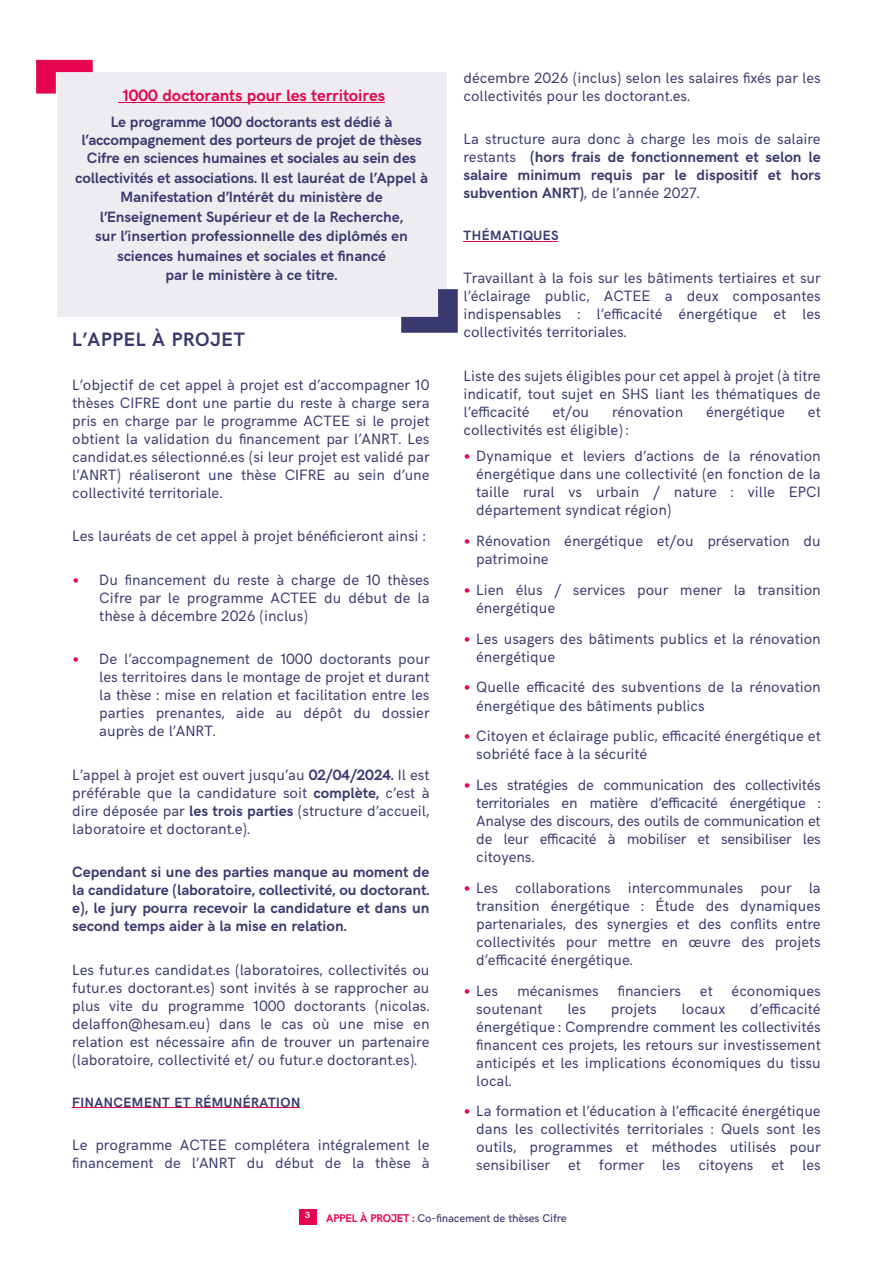
<style>
.page{position:relative;width:893px;height:1263px;background:#fff}
.page>*{position:absolute;margin:0;border:0;box-sizing:border-box;transform-origin:0 0}
.t1{font:700 19.5px "HK Grotesk";letter-spacing:.04em;color:#3a396f}
.t2{font:700 16.5px "HK Grotesk";color:#e5044d}
.t3{font:15px/18px "HK Grotesk";color:#3a396f;text-align:justify}
.t4{font:700 15px/18px "HK Grotesk";color:#3a396f;text-align:justify}
.t5{font:700 13.5px "HK Grotesk";letter-spacing:.04em;color:#3a396f}
.t6{font:500 11.25px "HK Grotesk";letter-spacing:-.01em;color:#3a396f}
.t7{font:700 9px "HK Grotesk";color:#fff}
.s1{font-weight:700;font-size:19.5px;color:#e5044d}
.s2{font-weight:700}
.s3{font-weight:400}
.s4{font-weight:700;color:#e5044d}
</style>
<div class="page">
<div style="left:299px;top:1209px;width:17px;height:16px;background:#e5044d"></div>
<hr style="left:72px;top:1108px;width:228px;height:1px;background:#e5044d">
<hr style="left:463px;top:241px;width:95px;height:1px;background:#e5044d">
<div style="left:57px;top:72px;width:389px;height:245px;background:#eeecf1"></div>
<hr style="left:118px;top:102px;width:267px;height:1px;background:#e5044d">
<svg style="left:36px;top:60px;width:57px;height:34px"></svg>
<svg style="left:401px;top:289px;width:57px;height:44px"></svg>
<p class="t2" style="left:123px;top:89px;width:264px">1000 doctorants pour les territoires</p>
<p class="t4" style="left:81px;top:115px;width:342px;text-align:center">Le programme 1000 doctorants est dédié à l’accompagnement des porteurs de projet de thèses<br>Cifre en sciences humaines et sociales au sein des</p>
<p class="t4" style="left:75px;top:170px;width:354px;line-height:19.5px;text-align:center">collectivités et associations. Il est lauréat de l’Appel à Manifestation d’Intérêt du ministère de l’Enseignement Supérieur et de la Recherche,<br>sur l’insertion professionnelle des diplômés en sciences humaines et sociales et financé<br>par le ministère à ce titre.</p>
<h1 class="t1" style="left:72px;top:333px;width:174px">L’APPEL À PROJET</h1>
<p class="t3" style="left:72px;top:378px;width:359px">L’objectif de cet appel à projet est d’accompagner 10 thèses CIFRE dont une partie du reste à charge sera pris en charge par le programme ACTEE si le projet obtient la validation du financement par l’ANRT. Les candidat.es sélectionné.es (si leur projet est validé par l’ANRT) réaliseront une thèse CIFRE au sein d’une collectivité territoriale.</p>
<p class="t3" style="left:72px;top:529px;width:355px">Les lauréats de cet appel à projet bénéficieront ainsi :</p>
<p class="t3" style="left:99px;top:573px;width:332px;text-indent:-27px"><span class="s1">•</span> Du financement du reste à charge de 10 thèses Cifre par le programme ACTEE du début de la thèse à décembre 2026 (inclus)</p>
<p class="t3" style="left:99px;top:652px;width:332px;text-indent:-27px"><span class="s1">•</span> De l’accompagnement de 1000 doctorants pour les territoires dans le montage de projet et durant la thèse : mise en relation et facilitation entre les parties prenantes, aide au dépôt du dossier auprès de l’ANRT.</p>
<p class="t3" style="left:72px;top:768px;width:359px">L’appel à projet est ouvert jusqu’au <span class="s2">02/04/2024.</span> Il est préférable que la candidature soit <span class="s2">complète,</span> c’est à dire déposée par <span class="s2">les trois parties</span> (structure d’accueil, laboratoire et doctorant.e).</p>
<p class="t4" style="left:72px;top:865px;width:359px">Cependant si une des parties manque au moment de la candidature (laboratoire, collectivité, ou doctorant. e), le jury pourra recevoir la candidature et dans un second temps aider à la mise en relation.</p>
<p class="t3" style="left:72px;top:963px;width:359px">Les futur.es candidat.es (laboratoires, collectivités ou futur.es doctorant.es) sont invités à se rapprocher au plus vite du programme 1000 doctorants (nicolas. delaffon@hesam.eu) dans le cas où une mise en relation est nécessaire afin de trouver un partenaire (laboratoire, collectivité et/ ou futur.e doctorant.es).</p>
<p class="t5" style="left:72px;top:1097px;width:229px">FINANCEMENT ET RÉMUNÉRATION</p>
<p class="t3" style="left:72px;top:1138px;width:359px">Le programme ACTEE complétera intégralement le financement de l’ANRT du début de la thèse à</p>
<p class="t3" style="left:463px;top:71px;width:359px">décembre 2026 (inclus) selon les salaires fixés par les collectivités pour les doctorant.es.</p>
<p class="t4" style="left:463px;top:132px;width:359px"><span class="s3">La structure aura donc à charge les mois de salaire restants</span> (hors frais de fonctionnement et selon le salaire minimum requis par le dispositif et hors subvention ANRT)<span class="s3">, de l’année 2027.</span></p>
<p class="t5" style="left:463px;top:230px;width:96px">THÉMATIQUES</p>
<p class="t3" style="left:463px;top:271px;width:359px">Travaillant à la fois sur les bâtiments tertiaires et sur l’éclairage public, ACTEE a deux composantes indispensables : l’efficacité énergétique et les collectivités territoriales.</p>
<p class="t3" style="left:463px;top:369px;width:359px">Liste des sujets éligibles pour cet appel à projet (à titre indicatif, tout sujet en SHS liant les thématiques de l’efficacité</p>
<p class="t3" style="left:552px;top:405px;width:38px">et/ou</p>
<p class="t3" style="left:612px;top:405px;width:73px">rénovation</p>
<p class="t3" style="left:706px;top:405px;width:80px">énergétique</p>
<p class="t3" style="left:808px;top:405px;width:14px">et</p>
<p class="t3" style="left:463px;top:423px;width:167px">collectivités est éligible) :</p>
<p class="t3" style="left:476px;top:449px;width:346px;text-indent:-13px"><span class="s1">•</span> Dynamique et leviers d’actions de la rénovation énergétique dans une collectivité (en fonction de la taille rural vs urbain / nature : ville EPCI département syndicat région)</p>
<p class="t3" style="left:476px;top:534px;width:346px;text-indent:-13px"><span class="s1">•</span> Rénovation énergétique et/ou préservation du patrimoine</p>
<p class="t3" style="left:476px;top:583px;width:346px;text-indent:-13px"><span class="s1">•</span> Lien élus / services pour mener la transition énergétique</p>
<p class="t3" style="left:476px;top:632px;width:346px;text-indent:-13px"><span class="s1">•</span> Les usagers des bâtiments publics et la rénovation énergétique</p>
<p class="t3" style="left:476px;top:680px;width:346px;text-indent:-13px"><span class="s1">•</span> Quelle efficacité des subventions de la rénovation énergétique des bâtiments publics</p>
<p class="t3" style="left:476px;top:729px;width:346px;text-indent:-13px"><span class="s1">•</span> Citoyen et éclairage public, efficacité énergétique et sobriété face à la sécurité</p>
<p class="t3" style="left:476px;top:778px;width:346px;text-indent:-13px"><span class="s1">•</span> Les stratégies de communication des collectivités territoriales en matière d’efficacité énergétique :<br>Analyse des discours, des outils de communication et de leur efficacité à mobiliser et sensibiliser les citoyens.</p>
<p class="t3" style="left:476px;top:881px;width:346px;text-indent:-13px"><span class="s1">•</span> Les collaborations intercommunales pour la transition énergétique : Étude des dynamiques partenariales, des synergies et des conflits entre collectivités pour mettre en œuvre des projets d’efficacité énergétique.</p>
<p class="t3" style="left:463px;top:983px;width:36px"><span class="s1">•</span> Les</p>
<p class="t3" style="left:517px;top:983px;width:83px">mécanismes</p>
<p class="t3" style="left:618px;top:983px;width:65px">financiers</p>
<p class="t3" style="left:700px;top:983px;width:14px">et</p>
<p class="t3" style="left:732px;top:983px;width:91px">économiques</p>
<p class="t3" style="left:476px;top:1001px;width:68px">soutenant</p>
<p class="t3" style="left:567px;top:1001px;width:20px">les</p>
<p class="t3" style="left:611px;top:1001px;width:47px">projets</p>
<p class="t3" style="left:682px;top:1001px;width:45px">locaux</p>
<p class="t3" style="left:476px;top:1001px;width:346px;text-indent:274px">d’efficacité énergétique : Comprendre comment les collectivités financent ces projets, les retours sur investissement anticipés et les implications économiques du tissu local.</p>
<p class="t3" style="left:476px;top:1104px;width:346px;text-indent:-13px"><span class="s1">•</span> La formation et l’éducation à l’efficacité énergétique dans les collectivités territoriales : Quels sont les outils, programmes et méthodes utilisés pour sensibiliser et former les citoyens et les</p>
<p class="t7" style="left:305px;top:1211px;width:7px">3</p>
<p class="t6" style="left:326px;top:1214px;width:242px"><span class="s4">APPEL À PROJET :</span> Co-finacement de thèses Cifre</p>
</div>
